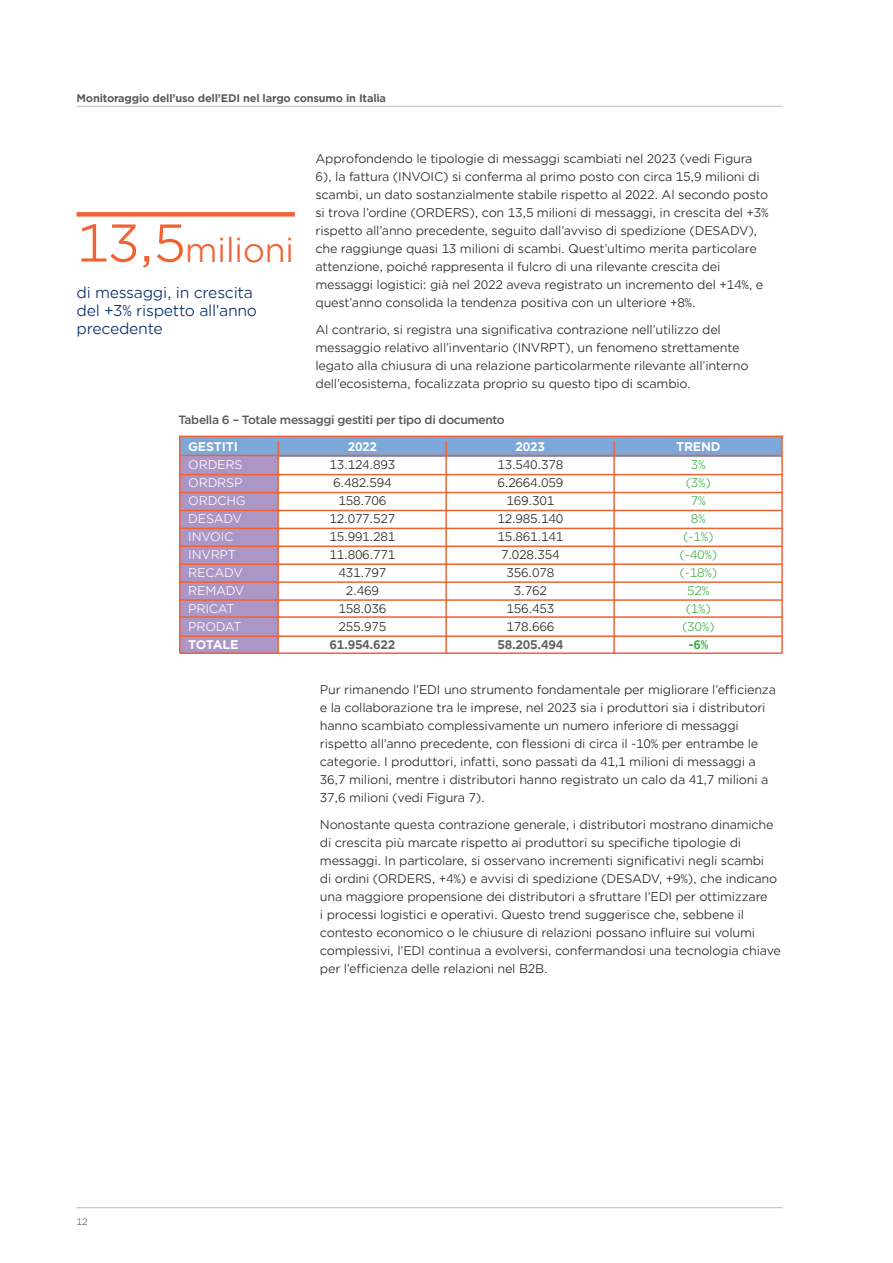
<style>
.page{position:relative;width:893px;height:1263px;background:#fff}
.page>*{position:absolute;margin:0;border:0;box-sizing:border-box;transform-origin:0 0}
._20_Call_Out_With_Rule__10pt__Baseline_Al{font:33px "Gotham Office";letter-spacing:-.02em;color:#f16232}
._20_Call_Out_With_Rule__10pt__Baseline_Al-2{font:15px/18px "Gotham Office";letter-spacing:-.02em;color:#052b6c}
._17_Bulleted_List__8pt__Baseline_Align{font:12px/18px "Gotham Office";letter-spacing:-.02em;color:#231f20}
._17_Bulleted_List__8pt__Baseline_Align-2{font:12px "Gotham Office";letter-spacing:-.02em;color:#fff}
._19_Call_Out__10pt__Baseline_Align{font:500 12px "Gotham";letter-spacing:-.03em;color:#57585a}
._17_Bulleted_List__8pt__Baseline_Align-3{font:12px "Gotham Office";letter-spacing:-.02em;color:#40ae49}
._17_Bulleted_List__8pt__Baseline_Align-4{font:700 12px/18px "Gotham Office";letter-spacing:-.02em;color:#fff;text-align:center}
._17_Bulleted_List__8pt__Baseline_Align-5{font:700 12px "Gotham Office";letter-spacing:-.02em;color:#616164}
._17_Bulleted_List__8pt__Baseline_Align-6{font:700 12px "Gotham Office";color:#40ae49}
.t1{font:700 10.5px "Gotham Office";letter-spacing:-.02em;color:#57585a}
.t2{font:9px "Gotham Office";color:#57585a}
.s1{font-size:51px}
.s2{font-weight:400;color:#40ae49}
</style>
<div class="page">
<hr style="left:77px;top:106px;width:705px;height:1px;background:#bcbdc0">
<hr style="left:77px;top:1207px;width:705px;height:1px;background:#bcbdc0">
<div style="left:77px;top:212px;width:218px;height:5px;background:#f16232"></div>
<div style="left:179px;top:437px;width:602px;height:19px;background:#7ca7d8"></div>
<div style="left:180px;top:455px;width:97px;height:199px;background:#ac96c6"></div>
<hr style="left:180px;top:436px;width:603px;height:1px;background:#f16232">
<hr style="left:180px;top:455px;width:602px;height:1px;background:#f16232">
<hr style="left:180px;top:474px;width:602px;height:1px;background:#f16232">
<hr style="left:180px;top:492px;width:602px;height:1px;background:#f16232">
<hr style="left:180px;top:510px;width:602px;height:1px;background:#f16232">
<hr style="left:180px;top:528px;width:602px;height:1px;background:#f16232">
<hr style="left:180px;top:545px;width:602px;height:2px;background:#f16232">
<hr style="left:180px;top:563px;width:602px;height:2px;background:#f16232">
<hr style="left:180px;top:581px;width:602px;height:2px;background:#f16232">
<hr style="left:180px;top:599px;width:602px;height:2px;background:#f16232">
<hr style="left:179px;top:436px;width:2px;height:217px;background:#f16232">
<hr style="left:277px;top:441px;width:2px;height:212px;background:#f16232">
<hr style="left:445px;top:441px;width:2px;height:212px;background:#f16232">
<hr style="left:613px;top:441px;width:2px;height:212px;background:#f16232">
<hr style="left:781px;top:436px;width:2px;height:217px;background:#f16232">
<hr style="left:180px;top:616px;width:602px;height:2px;background:#f16232">
<hr style="left:180px;top:635px;width:602px;height:2px;background:#f16232">
<hr style="left:180px;top:652px;width:602px;height:2px;background:#f16232">
<p class="t1" style="left:77px;top:91px;width:311px">Monitoraggio dell’uso dell’EDI nel largo consumo in Italia</p>
<p class="_20_Call_Out_With_Rule__10pt__Baseline_Al" style="left:77px;top:228px;width:219px"><span class="s1">13,5</span>milioni</p>
<p class="_20_Call_Out_With_Rule__10pt__Baseline_Al-2" style="left:77px;top:283px;width:182px">di messaggi, in crescita del +3% rispetto all’anno precedente</p>
<p class="_17_Bulleted_List__8pt__Baseline_Align" style="left:315px;top:149px;width:455px">Approfondendo le tipologie di messaggi scambiati nel 2023 (vedi Figura 6), la fattura (INVOIC) si conferma al primo posto con circa 15,9 milioni di scambi, un dato sostanzialmente stabile rispetto al 2022. Al secondo posto si trova l’ordine (ORDERS), con 13,5 milioni di messaggi, in crescita del +3% rispetto all’anno precedente, seguito dall’avviso di spedizione (DESADV), che raggiunge quasi 13 milioni di scambi. Quest’ultimo merita particolare attenzione, poiché rappresenta il fulcro di una rilevante crescita dei messaggi logistici: già nel 2022 aveva registrato un incremento del +14%, e quest’anno consolida la tendenza positiva con un ulteriore +8%.</p>
<p class="_17_Bulleted_List__8pt__Baseline_Align" style="left:315px;top:320px;width:434px">Al contrario, si registra una significativa contrazione nell’utilizzo del messaggio relativo all’inventario (INVRPT), un fenomeno strettamente legato alla chiusura di una relazione particolarmente rilevante all’interno dell’ecosistema, focalizzata proprio su questo tipo di scambio.</p>
<p class="_19_Call_Out__10pt__Baseline_Align" style="left:179px;top:411px;width:328px">Tabella 6 – Totale messaggi gestiti per tipo di documento</p>
<p class="_17_Bulleted_List__8pt__Baseline_Align-4" style="left:188px;top:437px;width:51px">GESTITI</p>
<p class="_17_Bulleted_List__8pt__Baseline_Align-2" style="left:188px;top:456px;width:56px">ORDERS</p>
<p class="_17_Bulleted_List__8pt__Baseline_Align-2" style="left:188px;top:474px;width:56px">ORDRSP</p>
<p class="_17_Bulleted_List__8pt__Baseline_Align-2" style="left:188px;top:492px;width:59px">ORDCHG</p>
<p class="_17_Bulleted_List__8pt__Baseline_Align-2" style="left:188px;top:510px;width:55px">DESADV</p>
<p class="_17_Bulleted_List__8pt__Baseline_Align-2" style="left:188px;top:528px;width:47px">INVOIC</p>
<p class="_17_Bulleted_List__8pt__Baseline_Align-2" style="left:188px;top:546px;width:49px">INVRPT</p>
<p class="_17_Bulleted_List__8pt__Baseline_Align-2" style="left:188px;top:564px;width:56px">RECADV</p>
<p class="_17_Bulleted_List__8pt__Baseline_Align-2" style="left:188px;top:582px;width:58px">REMADV</p>
<p class="_17_Bulleted_List__8pt__Baseline_Align-2" style="left:188px;top:600px;width:48px">PRICAT</p>
<p class="_17_Bulleted_List__8pt__Baseline_Align-2" style="left:188px;top:618px;width:55px">PRODAT</p>
<p class="_17_Bulleted_List__8pt__Baseline_Align-4" style="left:188px;top:635px;width:52px">TOTALE</p>
<p class="_17_Bulleted_List__8pt__Baseline_Align-4" style="left:348px;top:437px;width:31px">2022</p>
<p class="_17_Bulleted_List__8pt__Baseline_Align" style="left:329px;top:455px;width:67px">13.124.893</p>
<p class="_17_Bulleted_List__8pt__Baseline_Align" style="left:333px;top:473px;width:60px">6.482.594</p>
<p class="_17_Bulleted_List__8pt__Baseline_Align" style="left:339px;top:491px;width:49px">158.706</p>
<p class="_17_Bulleted_List__8pt__Baseline_Align" style="left:329px;top:509px;width:67px">12.077.527</p>
<p class="_17_Bulleted_List__8pt__Baseline_Align" style="left:329px;top:527px;width:67px">15.991.281</p>
<p class="_17_Bulleted_List__8pt__Baseline_Align" style="left:329px;top:545px;width:67px">11.806.771</p>
<p class="_17_Bulleted_List__8pt__Baseline_Align" style="left:339px;top:563px;width:49px">431.797</p>
<p class="_17_Bulleted_List__8pt__Baseline_Align" style="left:346px;top:581px;width:35px">2.469</p>
<p class="_17_Bulleted_List__8pt__Baseline_Align" style="left:339px;top:599px;width:49px">158.036</p>
<p class="_17_Bulleted_List__8pt__Baseline_Align" style="left:339px;top:617px;width:49px">255.975</p>
<p class="_17_Bulleted_List__8pt__Baseline_Align-5" style="left:329px;top:636px;width:67px">61.954.622</p>
<p class="_17_Bulleted_List__8pt__Baseline_Align-4" style="left:516px;top:437px;width:31px">2023</p>
<p class="_17_Bulleted_List__8pt__Baseline_Align" style="left:497px;top:455px;width:67px">13.540.378</p>
<p class="_17_Bulleted_List__8pt__Baseline_Align" style="left:497px;top:473px;width:67px">6.2664.059</p>
<p class="_17_Bulleted_List__8pt__Baseline_Align" style="left:507px;top:491px;width:49px">169.301</p>
<p class="_17_Bulleted_List__8pt__Baseline_Align" style="left:497px;top:509px;width:67px">12.985.140</p>
<p class="_17_Bulleted_List__8pt__Baseline_Align" style="left:497px;top:527px;width:67px">15.861.141</p>
<p class="_17_Bulleted_List__8pt__Baseline_Align" style="left:501px;top:545px;width:60px">7.028.354</p>
<p class="_17_Bulleted_List__8pt__Baseline_Align" style="left:507px;top:563px;width:49px">356.078</p>
<p class="_17_Bulleted_List__8pt__Baseline_Align" style="left:514px;top:581px;width:35px">3.762</p>
<p class="_17_Bulleted_List__8pt__Baseline_Align" style="left:507px;top:599px;width:49px">156.453</p>
<p class="_17_Bulleted_List__8pt__Baseline_Align" style="left:507px;top:617px;width:49px">178.666</p>
<p class="_17_Bulleted_List__8pt__Baseline_Align-5" style="left:497px;top:636px;width:67px">58.205.494</p>
<p class="_17_Bulleted_List__8pt__Baseline_Align-4" style="left:676px;top:437px;width:46px">TREND<br><span class="s2">3%</span></p>
<p class="_17_Bulleted_List__8pt__Baseline_Align-3" style="left:686px;top:474px;width:27px">(3%)</p>
<p class="_17_Bulleted_List__8pt__Baseline_Align-3" style="left:691px;top:492px;width:16px">7%</p>
<p class="_17_Bulleted_List__8pt__Baseline_Align-3" style="left:691px;top:510px;width:16px">8%</p>
<p class="_17_Bulleted_List__8pt__Baseline_Align-3" style="left:683px;top:528px;width:32px">(-1%)</p>
<p class="_17_Bulleted_List__8pt__Baseline_Align-3" style="left:679px;top:546px;width:39px">(-40%)</p>
<p class="_17_Bulleted_List__8pt__Baseline_Align-3" style="left:679px;top:564px;width:39px">(-18%)</p>
<p class="_17_Bulleted_List__8pt__Baseline_Align-3" style="left:687px;top:582px;width:24px">52%</p>
<p class="_17_Bulleted_List__8pt__Baseline_Align-3" style="left:686px;top:600px;width:27px">(1%)</p>
<p class="_17_Bulleted_List__8pt__Baseline_Align-3" style="left:682px;top:618px;width:34px">(30%)</p>
<p class="_17_Bulleted_List__8pt__Baseline_Align-6" style="left:688px;top:636px;width:21px">-6%</p>
<p class="t2" style="left:77px;top:1215px;width:13px">12</p>
<p class="_17_Bulleted_List__8pt__Baseline_Align" style="left:320px;top:680px;width:458px">Pur rimanendo l’EDI uno strumento fondamentale per migliorare l’efficienza e la collaborazione tra le imprese, nel 2023 sia i produttori sia i distributori hanno scambiato complessivamente un numero inferiore di messaggi rispetto all’anno precedente, con flessioni di circa il -10% per entrambe le categorie. I produttori, infatti, sono passati da 41,1 milioni di messaggi a 36,7 milioni, mentre i distributori hanno registrato un calo da 41,7 milioni a 37,6 milioni (vedi Figura 7).</p>
<p class="_17_Bulleted_List__8pt__Baseline_Align" style="left:320px;top:815px;width:462px">Nonostante questa contrazione generale, i distributori mostrano dinamiche di crescita più marcate rispetto ai produttori su specifiche tipologie di messaggi. In particolare, si osservano incrementi significativi negli scambi<br>di ordini (ORDERS, +4%) e avvisi di spedizione (DESADV, +9%), che indicano una maggiore propensione dei distributori a sfruttare l’EDI per ottimizzare<br>i processi logistici e operativi. Questo trend suggerisce che, sebbene il contesto economico o le chiusure di relazioni possano influire sui volumi complessivi, l’EDI continua a evolversi, confermandosi una tecnologia chiave per l’efficienza delle relazioni nel B2B.</p>
</div>
